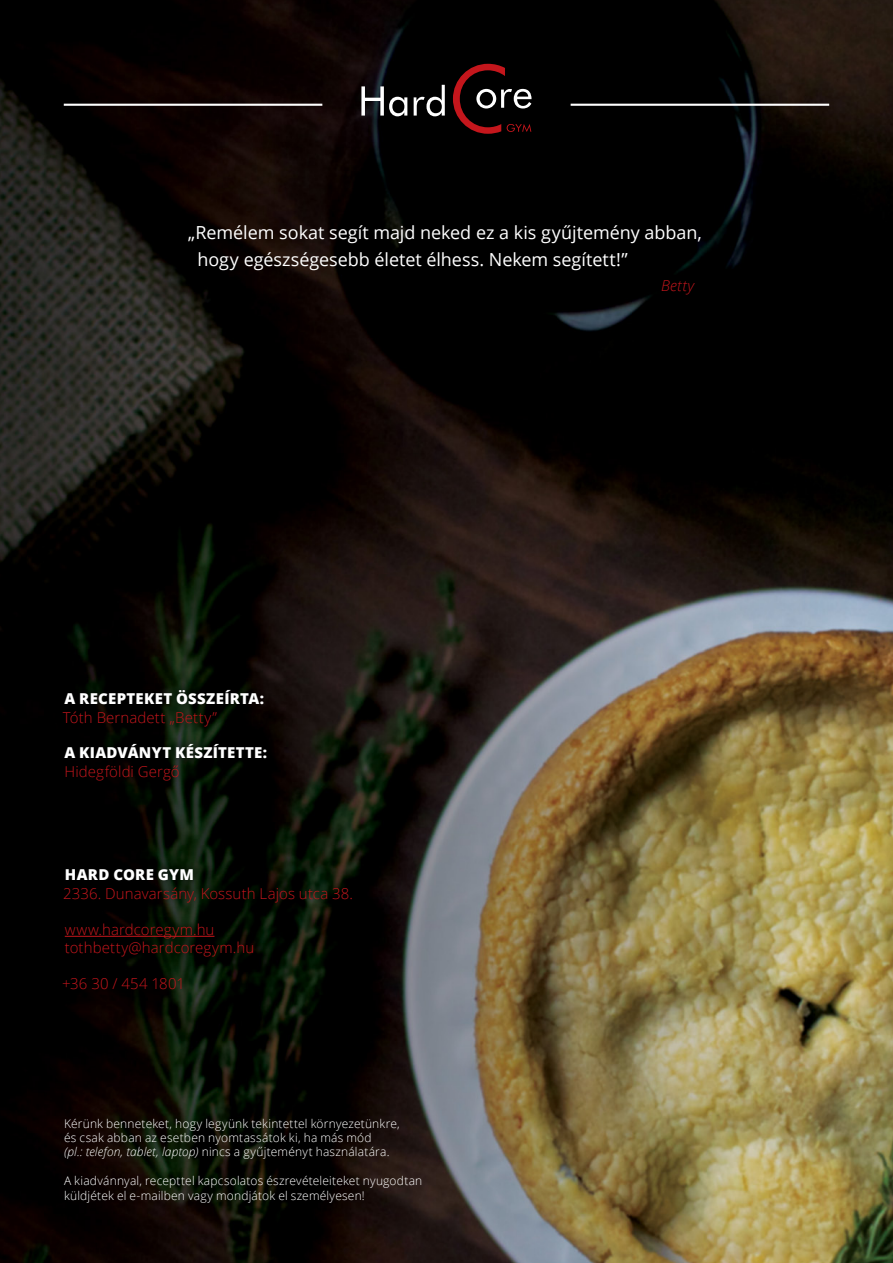
<style>
.page{position:relative;width:893px;height:1263px;background:#fff}
.page>*{position:absolute;margin:0;border:0;box-sizing:border-box;transform-origin:0 0}
.t1{font:18px/27px "Open Sans";letter-spacing:-.005em;color:#fff}
.t2{font:300 15px/18px "Open Sans";letter-spacing:.005em;color:#c4161c}
.t3{font:800 15px "Open Sans";letter-spacing:.02em;color:#fff}
.t4{font:italic 300 15px "Open Sans";letter-spacing:.03em;color:#c4161c}
.t5{font:300 12px/14.4px "Open Sans";letter-spacing:.015em;color:#fff}
.s1{font-style:italic}
</style>
<div class="page">
<img style="left:0;top:0;width:893px;height:1263px">
<svg style="left:55px;top:680px;width:220px;height:110px;fill:#000"></svg>
<svg style="left:55px;top:859px;width:305px;height:139px;fill:#000"></svg>
<hr style="left:65px;top:936px;width:149px;height:1px;background:#c4161c">
<svg style="left:361px;top:86px;width:46px;height:30px"></svg>
<svg style="left:414px;top:85px;width:31px;height:31px"></svg>
<svg style="left:453px;top:64px;width:78px;height:70px"></svg>
<hr style="left:64px;top:104px;width:258px;height:2px;background:#fff">
<hr style="left:571px;top:104px;width:258px;height:2px;background:#fff">
<h1 class="t1" style="left:198px;top:218px;width:506px;text-indent:-9px">„Remélem sokat segít majd neked ez a kis gyűjtemény abban, hogy egészségesebb életet élhess. Nekem segített!”</h1>
<p class="t3" style="left:64px;top:687px;width:201px">A RECEPTEKET ÖSSZEÍRTA:</p>
<p class="t2" style="left:63px;top:708px;width:155px">Tóth Bernadett „Betty”</p>
<p class="t3" style="left:64px;top:741px;width:204px">A KIADVÁNYT KÉSZÍTETTE:</p>
<p class="t2" style="left:65px;top:762px;width:117px">Hidegföldi Gergő</p>
<p class="t3" style="left:65px;top:863px;width:131px">HARD CORE GYM</p>
<p class="t2" style="left:63px;top:884px;width:292px">2336. Dunavarsány, Kossuth Lajos utca 38.</p>
<p class="t2" style="left:65px;top:920px;width:191px">www.hardcoregym.hu tothbetty@hardcoregym.hu</p>
<p class="t2" style="left:62px;top:974px;width:124px">+36 30 / 454 1801</p>
<p class="t5" style="left:64px;top:1116px;width:337px">Kérünk benneteket, hogy legyünk tekintettel környezetünkre, és csak abban az esetben nyomtassátok ki, ha más mód<br><span class="s1">(pl.: telefon, tablet, laptop)</span> nincs a gyűjteményt használatára.</p>
<p class="t5" style="left:64px;top:1173px;width:360px">A kiadvánnyal, recepttel kapcsolatos észrevételeiteket nyugodtan küldjétek el e-mailben vagy mondjátok el személyesen!</p>
<p class="t4" style="left:661px;top:275px;width:35px">Betty</p>
</div>
